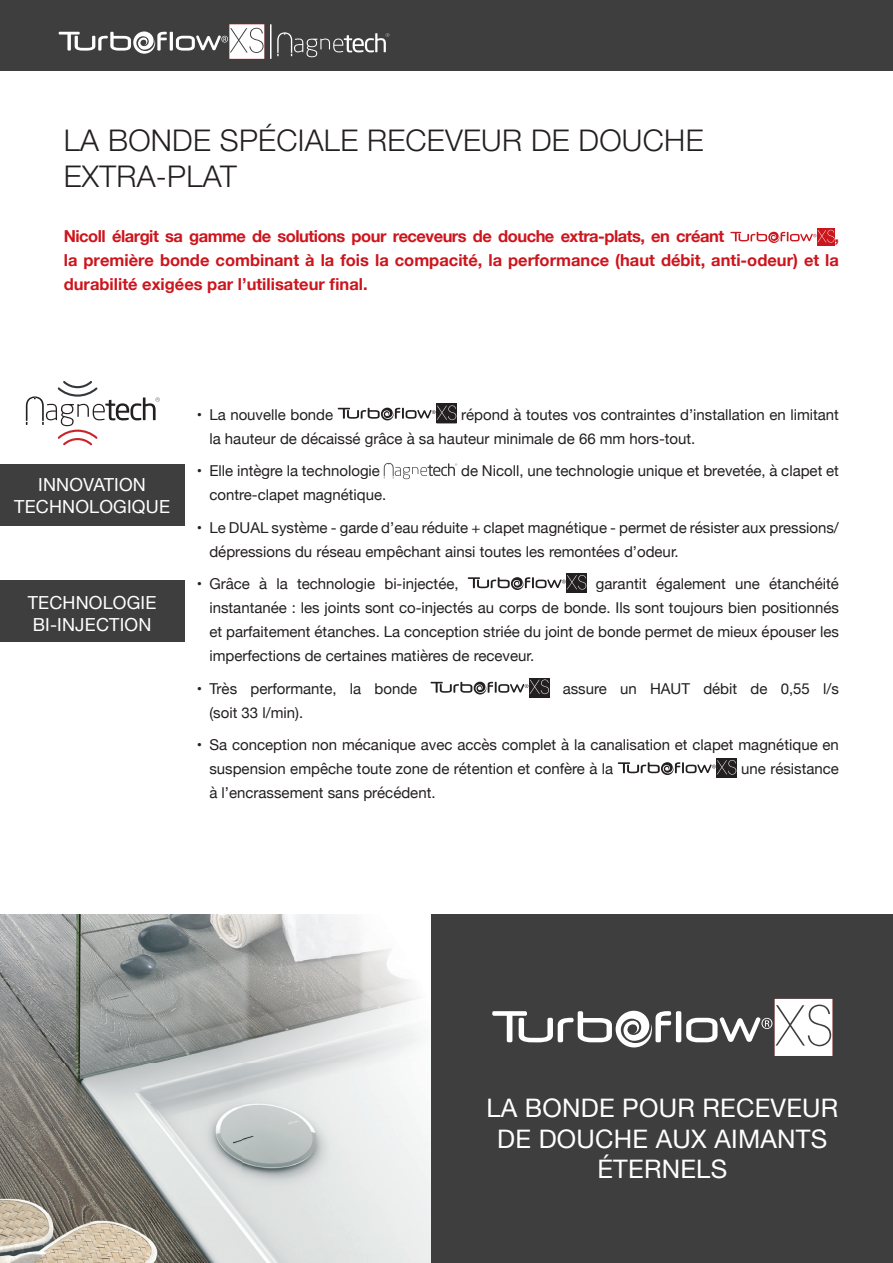
<style>
.page{position:relative;width:893px;height:1263px;background:#fff}
.page>*{position:absolute;margin:0;border:0;box-sizing:border-box;transform-origin:0 0}
.t1{font:300 30px/36px "Helvetica Neue CE";letter-spacing:.01em;color:#231f20}
.t2{font:25.5px/30.6px "Helvetica Neue";letter-spacing:.01em;color:#fff;text-align:center}
.t3{font:18px/21.6px "Helvetica Neue";letter-spacing:.01em;color:#fff;text-align:center}
.t4{font:700 16.5px/24px "Helvetica Neue";letter-spacing:-.03em;color:#cd151d;text-align:justify}
.t5{font:15px/24px "Helvetica Neue";color:#231f20}
</style>
<div class="page">
<div style="left:0;top:0;width:893px;height:70px;background:#3e3e3f"></div>
<svg style="left:277px;top:32px;width:112px;height:25px"></svg>
<hr style="left:270px;top:24px;width:2px;height:35px;background:#fff">
<div style="left:229px;top:24px;width:35px;height:35px;background:#fff"></div>
<svg style="left:59px;top:28px;width:205px;height:26px"></svg>
<img style="left:0;top:914px;width:432px;height:349px">
<div style="left:817px;top:228px;width:18px;height:18px;background:#cd151d"></div>
<svg style="left:730px;top:229px;width:104px;height:14px"></svg>
<div style="left:436px;top:403px;width:21px;height:20px;background:#231f20"></div>
<svg style="left:338px;top:405px;width:118px;height:15px"></svg>
<svg style="left:384px;top:463px;width:73px;height:16px"></svg>
<div style="left:566px;top:573px;width:21px;height:20px;background:#231f20"></div>
<svg style="left:468px;top:575px;width:118px;height:15px"></svg>
<div style="left:529px;top:677px;width:20px;height:20px;background:#231f20"></div>
<svg style="left:431px;top:679px;width:118px;height:15px"></svg>
<div style="left:716px;top:758px;width:21px;height:20px;background:#231f20"></div>
<svg style="left:618px;top:760px;width:118px;height:15px"></svg>
<div style="left:0;top:465px;width:184px;height:61px;background:#3e3e3f"></div>
<div style="left:0;top:580px;width:184px;height:62px;background:#3e3e3f"></div>
<div style="left:432px;top:914px;width:461px;height:349px;background:#3e3e3f"></div>
<div style="left:775px;top:999px;width:57px;height:57px;background:#fff"></div>
<svg style="left:492px;top:1004px;width:339px;height:43px"></svg>
<svg style="left:26px;top:381px;width:134px;height:65px"></svg>
<h1 class="t1" style="left:64px;top:123px;width:641px">LA BONDE SPÉCIALE RECEVEUR DE DOUCHE<br>EXTRA-PLAT</h1>
<p class="t4" style="left:64px;top:224px;width:662px">Nicoll élargit sa gamme de solutions pour receveurs de douche extra-plats, en créant</p>
<p class="t4" style="left:64px;top:224px;width:777px;text-indent:771px">, la première bonde combinant à la fois la compacité, la performance (haut débit, anti-odeur) et la durabilité exigées par l’utilisateur final.</p>
<p class="t3" style="left:14px;top:475px;width:157px">INNOVATION<br>TECHNOLOGIQUE</p>
<p class="t3" style="left:28px;top:593px;width:130px;text-align:left">TECHNOLOGIE<br>BI-INJECTION</p>
<p class="t5" style="left:209px;top:403px;width:631px;text-indent:252px">répond à toutes vos contraintes d’installation en limitant la hauteur de décaissé grâce à sa hauteur minimale de 66 mm hors-tout.</p>
<p class="t5" style="left:197px;top:460px;width:185px">• Elle intègre la technologie</p>
<p class="t5" style="left:461px;top:460px;width:379px">de Nicoll, une technologie unique et brevetée, à clapet et</p>
<p class="t5" style="left:209px;top:484px;width:178px">contre-clapet magnétique.</p>
<p class="t5" style="left:209px;top:516px;width:631px;text-indent:-13px">• Le DUAL système - garde d’eau réduite + clapet magnétique - permet de résister aux pressions/ dépressions du réseau empêchant ainsi toutes les remontées d’odeur.</p>
<p class="t5" style="left:197px;top:573px;width:263px">• Grâce à la technologie bi-injectée,</p>
<p class="t5" style="left:197px;top:403px;width:138px">• La nouvelle bonde</p>
<p class="t5" style="left:209px;top:573px;width:631px;text-align:justify;text-indent:386px">garantit également une étanchéité instantanée : les joints sont co-injectés au corps de bonde. Ils sont toujours bien positionnés et parfaitement étanches. La conception striée du joint de bonde permet de mieux épouser les imperfections de certaines matières de receveur.</p>
<p class="t5" style="left:197px;top:677px;width:222px">• Très performante, la bonde</p>
<p class="t5" style="left:563px;top:677px;width:278px">assure un HAUT débit de 0,55 l/s</p>
<p class="t5" style="left:209px;top:701px;width:95px">(soit 33 l/min).</p>
<p class="t5" style="left:209px;top:734px;width:631px;text-indent:-13px">• Sa conception non mécanique avec accès complet à la canalisation et clapet magnétique en suspension empêche toute zone de rétention et confère à la</p>
<p class="t5" style="left:741px;top:758px;width:99px">une résistance</p>
<p class="t5" style="left:209px;top:782px;width:228px">à l’encrassement sans précédent.</p>
<h2 class="t2" style="left:486px;top:1094px;width:353px">LA BONDE POUR RECEVEUR<br>DE DOUCHE AUX AIMANTS<br>ÉTERNELS</h2>
</div>
